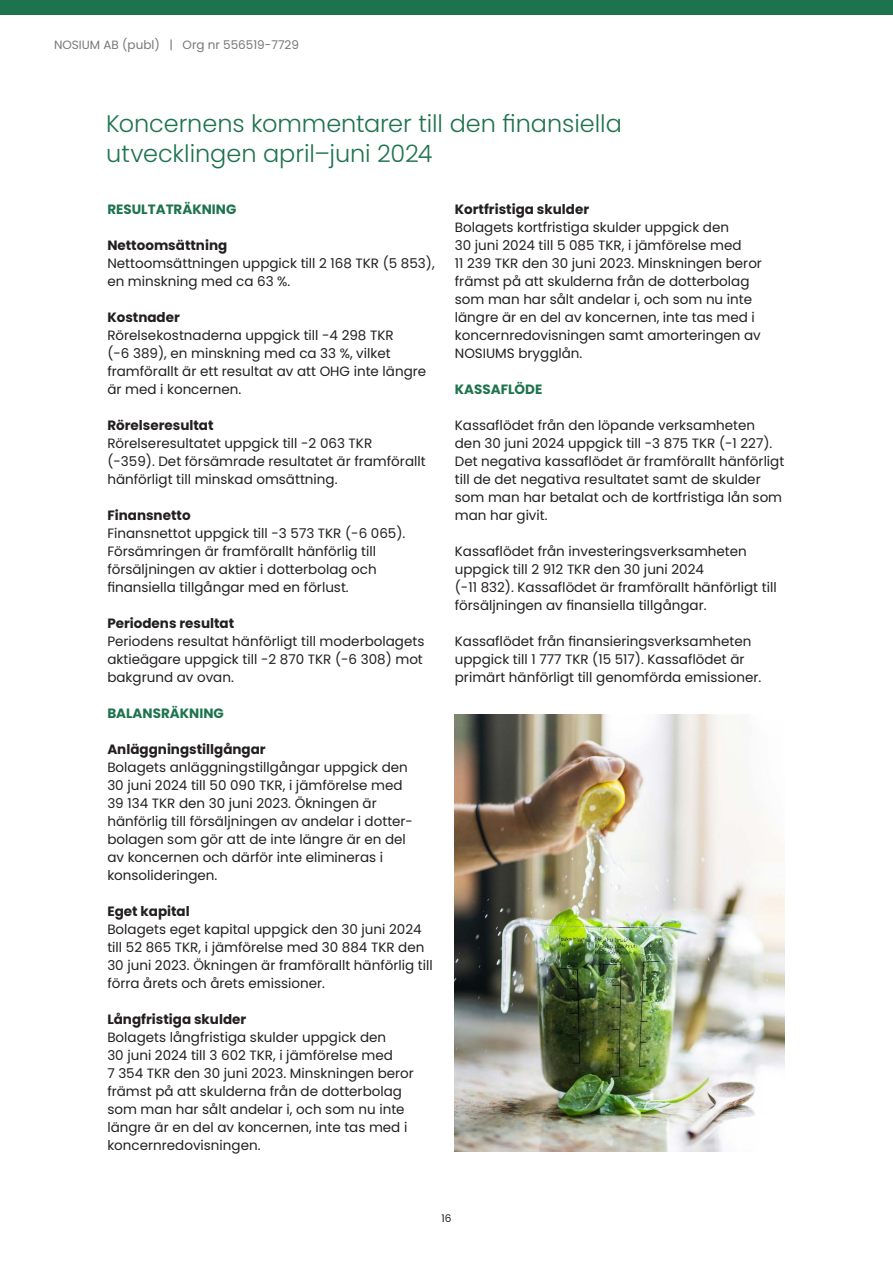
<style>
.page{position:relative;width:893px;height:1263px;background:#fff}
.page>*{position:absolute;margin:0;border:0;box-sizing:border-box;transform-origin:0 0}
.Huvudrubrik_3{font:300 24px/30px "Poppins";color:#1d734d}
.Brödtexter{font:13.5px/18px "Poppins";color:#231f20}
.underrub{font:700 13.5px "Poppins";color:#231f20}
.underrub-2{font:700 13.5px "Poppins";color:#1d734d}
.Brödtexter-2{font:700 13.5px "Poppins";color:#231f20}
.t1{font:12px "Poppins";color:#76787b}
.t2{font:10.5px "Poppins";color:#231f20}
</style>
<div class="page">
<div style="left:0;top:0;width:893px;height:15px;background:#1d734d"></div>
<img style="left:455px;top:714px;width:329px;height:437px">
<p class="t1" style="left:54px;top:38px;width:247px">NOSIUM AB (publ) | Org nr 556519-7729</p>
<p class="Huvudrubrik_3" style="left:106px;top:108px;width:517px">Koncernens kommentarer till den finansiella utvecklingen april–juni 2024</p>
<p class="underrub-2" style="left:107px;top:201px;width:131px">RESULTATRÄKNING</p>
<p class="underrub" style="left:107px;top:237px;width:121px">Nettoomsättning</p>
<p class="Brödtexter" style="left:107px;top:254px;width:329px">Nettoomsättningen uppgick till 2 168 TKR (5 853), en minskning med ca 63 %.</p>
<p class="underrub" style="left:107px;top:309px;width:74px">Kostnader</p>
<p class="Brödtexter" style="left:107px;top:326px;width:288px">Rörelsekostnaderna uppgick till -4 298 TKR</p>
<p class="Brödtexter" style="left:107px;top:344px;width:320px">(-6 389), en minskning med ca 33 %, vilket framförallt är ett resultat av att OHG inte längre är med i koncernen.</p>
<p class="underrub" style="left:107px;top:417px;width:108px">Rörelseresultat</p>
<p class="Brödtexter" style="left:107px;top:434px;width:320px">Rörelseresultatet uppgick till -2 063 TKR<br>(-359). Det försämrade resultatet är framförallt hänförligt till minskad omsättning.</p>
<p class="underrub" style="left:107px;top:507px;width:85px">Finansnetto</p>
<p class="Brödtexter" style="left:107px;top:524px;width:299px">Finansnettot uppgick till -3 573 TKR (-6 065).<br>Försämringen är framförallt hänförlig till försäljningen av aktier i dotterbolag och finansiella tillgångar med en förlust.</p>
<p class="underrub" style="left:107px;top:615px;width:128px">Periodens resultat</p>
<p class="Brödtexter" style="left:107px;top:632px;width:318px;text-align:justify">Periodens resultat hänförligt till moderbolagets aktieägare uppgick till -2 870 TKR (-6 308) mot bakgrund av ovan.</p>
<p class="underrub-2" style="left:107px;top:705px;width:118px">BALANSRÄKNING</p>
<p class="underrub" style="left:107px;top:741px;width:160px">Anläggningstillgångar</p>
<p class="Brödtexter" style="left:107px;top:758px;width:305px">Bolagets anläggningstillgångar uppgick den 30 juni 2024 till 50 090 TKR, i jämförelse med 39 134 TKR den 30 juni 2023. Ökningen är hänförlig till försäljningen av andelar i dotter&shy;bolagen som gör att de inte längre är en del av koncernen och därför inte elimineras i konsolideringen.</p>
<p class="underrub" style="left:107px;top:903px;width:84px">Eget kapital</p>
<p class="Brödtexter" style="left:107px;top:920px;width:327px">Bolagets eget kapital uppgick den 30 juni 2024 till 52 865 TKR, i jämförelse med 30 884 TKR den 30 juni 2023. Ökningen är framförallt hänförlig till förra årets och årets emissioner.</p>
<p class="Brödtexter-2" style="left:107px;top:1011px;width:140px">Långfristiga skulder</p>
<p class="Brödtexter" style="left:107px;top:1028px;width:308px">Bolagets långfristiga skulder uppgick den<br>30 juni 2024 till 3 602 TKR, i jämförelse med<br>7 354 TKR den 30 juni 2023. Minskningen beror främst på att skulderna från de dotterbolag som man har sålt andelar i, och som nu inte längre är en del av koncernen, inte tas med i koncernredovisningen.</p>
<p class="underrub" style="left:455px;top:201px;width:136px">Kortfristiga skulder</p>
<p class="Brödtexter" style="left:455px;top:218px;width:309px">Bolagets kortfristiga skulder uppgick den<br>30 juni 2024 till 5 085 TKR, i jämförelse med<br>11 239 TKR den 30 juni 2023. Minskningen beror främst på att skulderna från de dotterbolag som man har sålt andelar i, och som nu inte längre är en del av koncernen, inte tas med i koncernredovisningen samt amorteringen av NOSIUMS brygglån.</p>
<p class="underrub-2" style="left:455px;top:381px;width:89px">KASSAFLÖDE</p>
<p class="Brödtexter" style="left:455px;top:416px;width:331px">Kassaflödet från den löpande verksamheten den 30 juni 2024 uppgick till -3 875 TKR (-1 227).<br>Det negativa kassaflödet är framförallt hänförligt till de det negativa resultatet samt de skulder som man har betalat och de kortfristiga lån som man har givit.</p>
<p class="Brödtexter" style="left:455px;top:542px;width:323px">Kassaflödet från investeringsverksamheten uppgick till 2 912 TKR den 30 juni 2024<br>(-11 832). Kassaflödet är framförallt hänförligt till försäljningen av finansiella tillgångar.</p>
<p class="Brödtexter" style="left:455px;top:632px;width:308px">Kassaflödet från finansieringsverksamheten uppgick till 1 777 TKR (15 517). Kassaflödet är primärt hänförligt till genomförda emissioner.</p>
<p class="t2" style="left:441px;top:1212px;width:12px">16</p>
</div>
